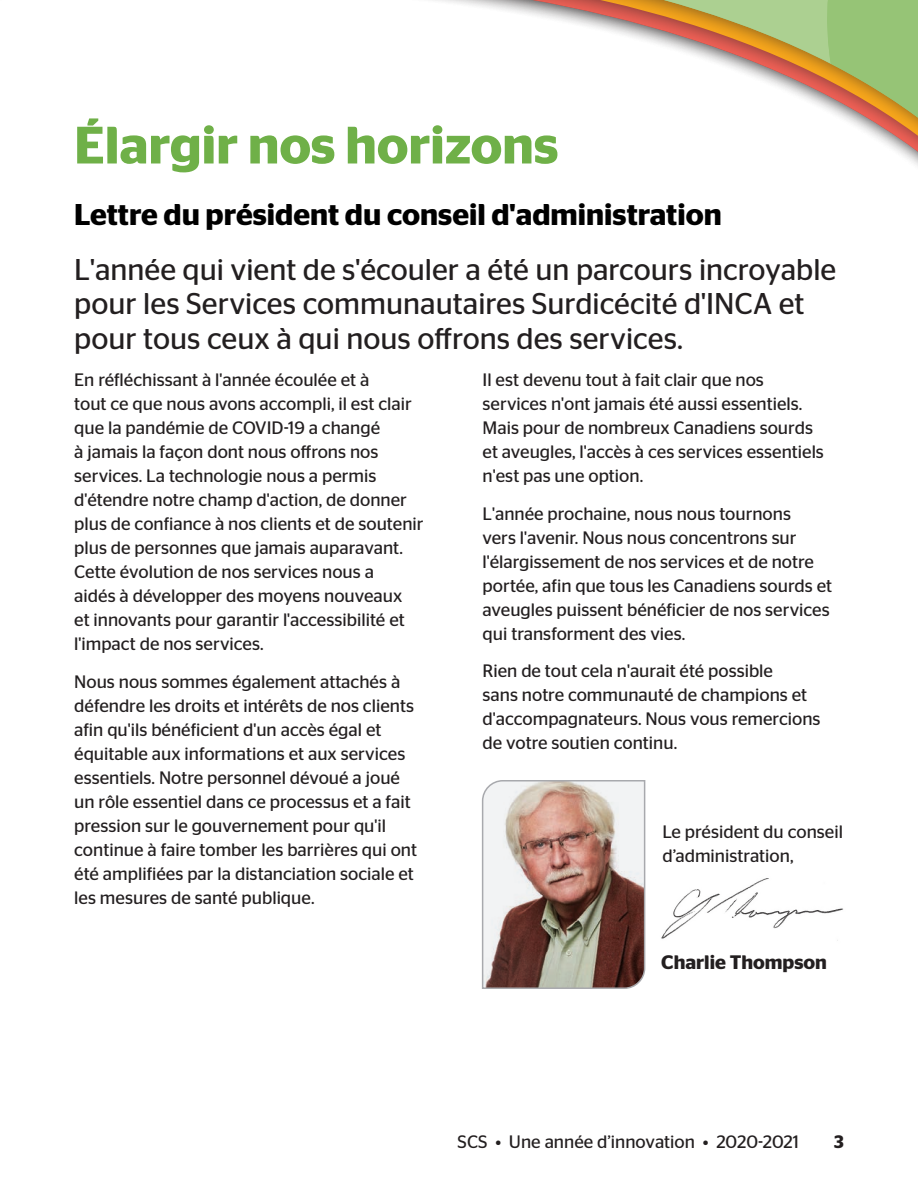
<style>
.page{position:relative;width:918px;height:1188px;background:#fff}
.page>*{position:absolute;margin:0;border:0;box-sizing:border-box;transform-origin:0 0}
.t1{font:600 52.5px "Stag Sans";color:#6fb048}
.t2{font:30px/34.5px "Stag Sans";color:#231f20}
.t3{font:600 30px "Stag Sans";color:#000}
.t4{font:600 19.5px "Stag Sans";color:#231f20}
.t5{font:18px/24px "Stag Sans";color:#231f20}
.t6{font:600 18px "Stag Sans";color:#231f20}
</style>
<div class="page">
<img style="left:481px;top:780px;width:165px;height:209px">
<svg style="left:435px;top:0;width:174px;height:31px"></svg>
<svg style="left:609px;top:0;width:309px;height:128px"></svg>
<img style="left:661px;top:878px;width:182px;height:63px">
<h1 class="t1" style="left:74px;top:115px;width:486px">Élargir nos horizons</h1>
<h2 class="t3" style="left:74px;top:197px;width:649px">Lettre du président du conseil d'administration</h2>
<h2 class="t2" style="left:74px;top:252px;width:764px">L'année qui vient de s'écouler a été un parcours incroyable pour les Services communautaires Surdicécité d'INCA et pour tous ceux à qui nous offrons des services.</h2>
<p class="t5" style="left:74px;top:368px;width:351px">En réfléchissant à l'année écoulée et à<br>tout ce que nous avons accompli, il est clair que la pandémie de COVID-19 a changé<br>à jamais la façon dont nous offrons nos services. La technologie nous a permis d'étendre notre champ d'action, de donner plus de confiance à nos clients et de soutenir plus de personnes que jamais auparavant.<br>Cette évolution de nos services nous a<br>aidés à développer des moyens nouveaux<br>et innovants pour garantir l'accessibilité et l'impact de nos services.</p>
<p class="t5" style="left:74px;top:669px;width:344px">Nous nous sommes également attachés à défendre les droits et intérêts de nos clients afin qu'ils bénéficient d'un accès égal et équitable aux informations et aux services essentiels. Notre personnel dévoué a joué un rôle essentiel dans ce processus et a fait pression sur le gouvernement pour qu'il continue à faire tomber les barrières qui ont été amplifiées par la distanciation sociale et les mesures de santé publique.</p>
<p class="t5" style="left:483px;top:368px;width:343px">Il est devenu tout à fait clair que nos services n'ont jamais été aussi essentiels.<br>Mais pour de nombreux Canadiens sourds et aveugles, l'accès à ces services essentiels n'est pas une option.</p>
<p class="t5" style="left:483px;top:501px;width:351px">L'année prochaine, nous nous tournons<br>vers l'avenir. Nous nous concentrons sur l'élargissement de nos services et de notre portée, afin que tous les Canadiens sourds et aveugles puissent bénéficier de nos services qui transforment des vies.</p>
<p class="t5" style="left:483px;top:659px;width:339px">Rien de tout cela n'aurait été possible<br>sans notre communauté de champions et d'accompagnateurs. Nous vous remercions de votre soutien continu.</p>
<p class="t5" style="left:662px;top:820px;width:182px">Le président du conseil d’administration,</p>
<p class="t4" style="left:661px;top:951px;width:167px">Charlie Thompson</p>
<p class="t5" style="left:458px;top:1130px;width:343px">SCS • Une année d’innovation • 2020-2021</p>
<p class="t6" style="left:834px;top:1132px;width:11px">3</p>
</div>
